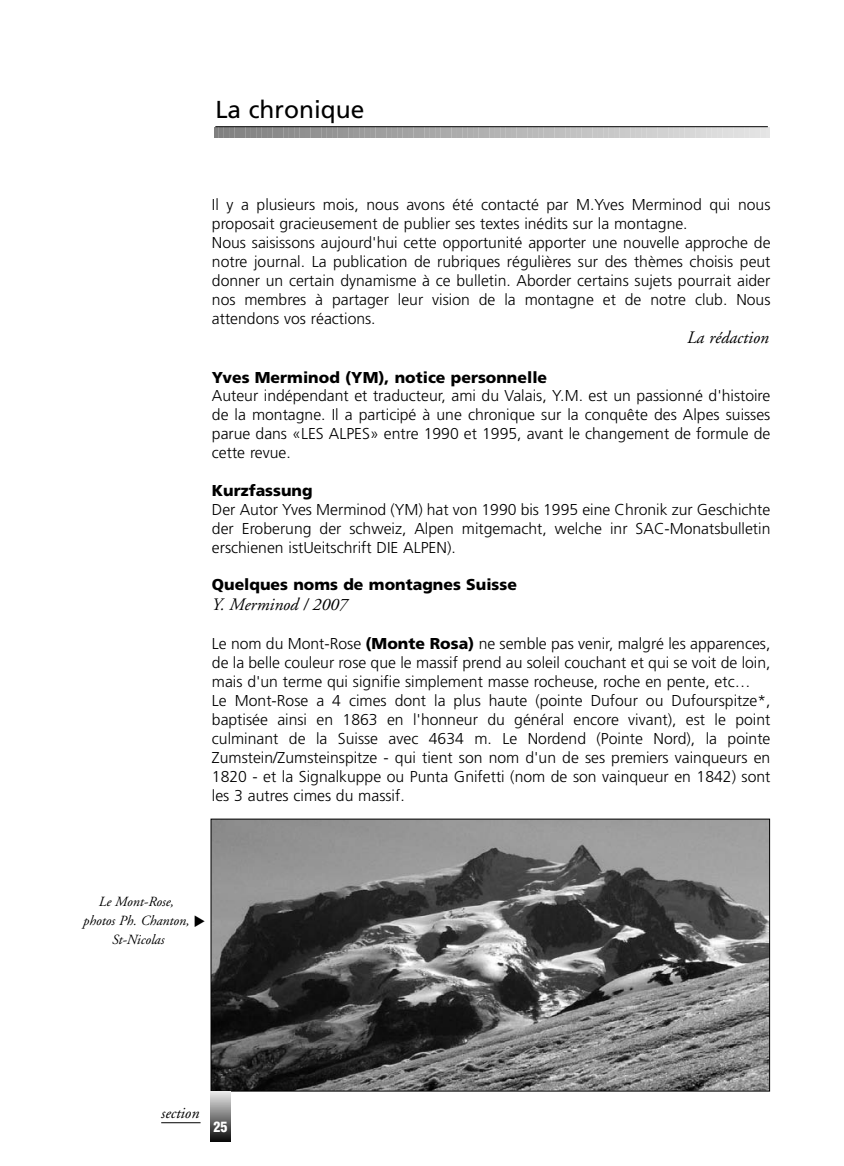
<style>
.page{position:relative;width:844px;height:1166px;background:#fff}
.page>*{position:absolute;margin:0;border:0;box-sizing:border-box;transform-origin:0 0}
.t1{font:24.5px "Frutiger";color:#000}
.t2{font:italic 17.5px "Adobe Garamond";color:#000}
.t3{font:300 15.75px/18.9px "Frutiger";color:#000}
.t4{font:900 15.75px "Frutiger";color:#000}
.t5{font:italic 15.75px "Adobe Garamond";color:#000}
.t6{font:italic 14px/19.2px "Adobe Garamond";color:#000;text-align:center}
.t7{font:900 condensed 14px "Helvetica";color:#fff}
.s1{font-weight:900}
</style>
<div class="page">
<svg style="left:215px;top:128px;width:554px;height:10px;background:#b3b3b3"></svg>
<hr style="left:215px;top:126px;width:552px;height:1px;background:#000">
<img style="left:212px;top:820px;width:555px;height:269px">
<div style="left:210px;top:818px;width:559px;height:273px;border:1px solid #000"></div>
<hr style="left:161px;top:1122px;width:39px;height:1px;background:#000">
<svg style="left:210px;top:1091px;width:20px;height:51px"></svg>
<h1 class="t1" style="left:215px;top:99px;width:151px">La chronique</h1>
<p class="t3" style="left:212px;top:197px;width:560px">Il y a plusieurs mois, nous avons été contacté par M.Yves Merminod qui nous proposait gracieusement de publier ses textes inédits sur la montagne.<br>Nous saisissons aujourd'hui cette opportunité apporter une nouvelle approche de notre journal. La publication de rubriques régulières sur des thèmes choisis peut donner un certain dynamisme à ce bulletin. Aborder certains sujets pourrait aider nos membres à partager leur vision de la montagne et de notre club. Nous attendons vos réactions.</p>
<p class="t2" style="left:686px;top:331px;width:83px">La rédaction</p>
<p class="t4" style="left:212px;top:371px;width:337px">Yves Merminod (YM), notice personnelle</p>
<p class="t3" style="left:212px;top:388px;width:560px;text-align:justify">Auteur indépendant et traducteur, ami du Valais, Y.M. est un passionné d'histoire de la montagne. Il a participé à une chronique sur la conquête des Alpes suisses parue dans «LES ALPES» entre 1990 et 1995, avant le changement de formule de cette revue.</p>
<p class="t4" style="left:212px;top:484px;width:102px">Kurzfassung</p>
<p class="t3" style="left:212px;top:501px;width:560px;text-align:justify">Der Autor Yves Merminod (YM) hat von 1990 bis 1995 eine Chronik zur Geschichte der Eroberung der schweiz, Alpen mitgemacht, welche inr SAC-Monatsbulletin erschienen istUeitschrift DIE ALPEN).</p>
<p class="t4" style="left:212px;top:579px;width:306px">Quelques noms de montagnes Suisse</p>
<p class="t2" style="left:212px;top:598px;width:137px">Y. Merminod / 2007</p>
<p class="t3" style="left:212px;top:635px;width:560px">Le nom du Mont-Rose <span class="s1">(Monte Rosa)</span> ne semble pas venir, malgré les apparences, de la belle couleur rose que le massif prend au soleil couchant et qui se voit de loin, mais d'un terme qui signifie simplement masse rocheuse, roche en pente, etc…<br>Le Mont-Rose a 4 cimes dont la plus haute (pointe Dufour ou Dufourspitze*, baptisée ainsi en 1863 en l'honneur du général encore vivant), est le point culminant de la Suisse avec 4634 m. Le Nordend (Pointe Nord), la pointe Zumstein/Zumsteinspitze - qui tient son nom d'un de ses premiers vainqueurs en 1820 - et la Signalkuppe ou Punta Gnifetti (nom de son vainqueur en 1842) sont les 3 autres cimes du massif.</p>
<p class="t6" style="left:83px;top:893px;width:108px">Le Mont-Rose, photos Ph. Chanton,<br>St-Nicolas</p>
<p class="t5" style="left:161px;top:1107px;width:40px">section</p>
<p class="t7" style="left:213px;top:1122px;width:15px">25</p>
</div>
